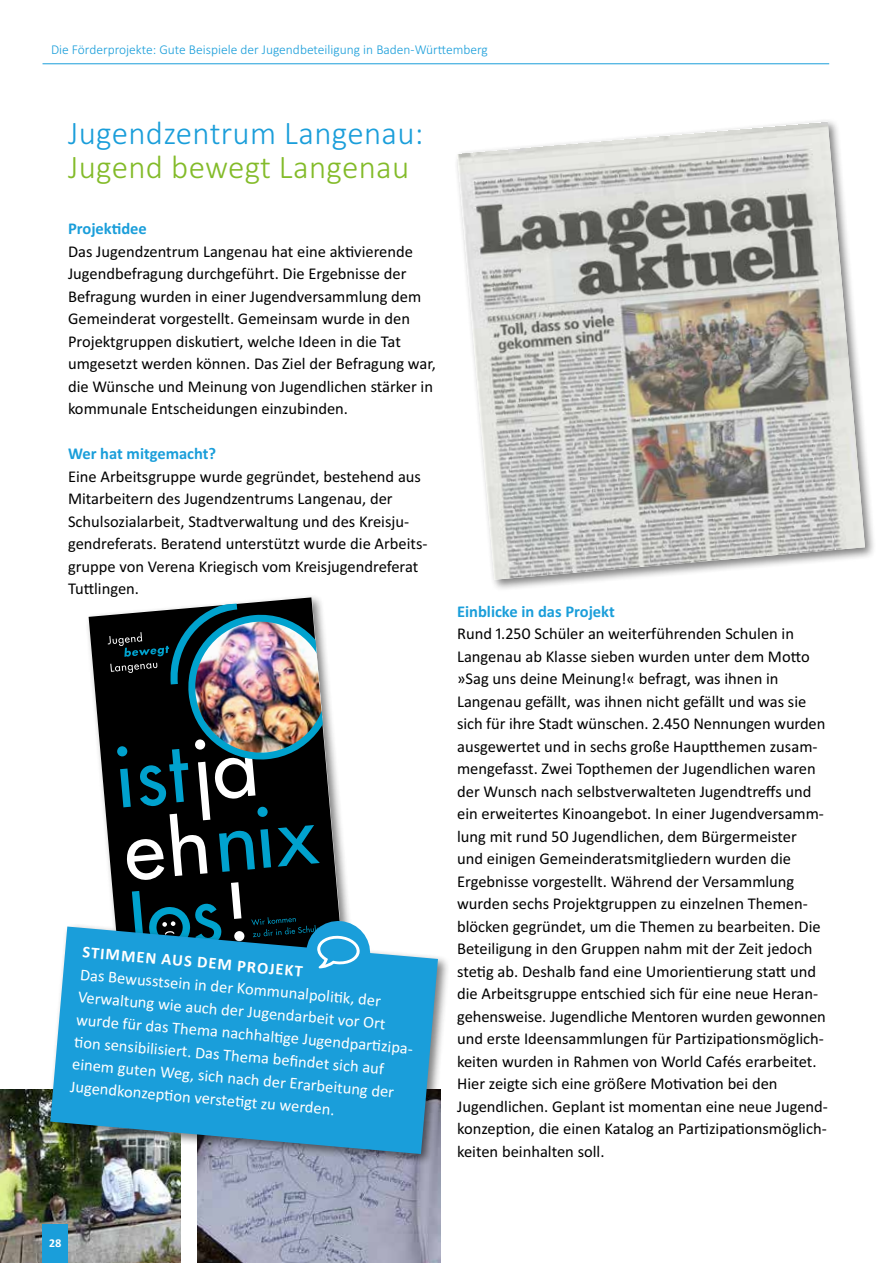
<style>
.page{position:relative;width:893px;height:1263px;background:#fff}
.page>*{position:absolute;margin:0;border:0;box-sizing:border-box;transform-origin:0 0}
.t1{font:300 33px "Calibri";letter-spacing:.01em;color:#1a9eda}
.t2{font:300 33px "Calibri";letter-spacing:.01em;color:#83bb29}
.t3{font:16.5px/22.5px "Calibri";color:#000}
.t4{font:16.5px/22.5px "Calibri";color:#fff}
.t5{font:700 16.5px "Calibri";color:#1a9eda}
.t6{font:700 16.5px "Calibri";color:#fff}
.t7{font:300 13.5px "Calibri";color:#1a9eda}
.t8{font:700 12px "Calibri";color:#fff}
</style>
<div class="page">
<hr style="left:43px;top:63px;width:786px;height:1px;background:#1a9eda">
<svg style="left:89px;top:597px;width:227px;height:256px"></svg>
<div style="left:454px;top:118px;width:423px;height:473px;background:#000;opacity:.5"></div>
<img style="left:457px;top:121px;width:408px;height:459px">
<img style="left:0;top:1089px;width:181px;height:174px">
<img style="left:198px;top:1166px;width:242px;height:97px">
<div style="left:43px;top:1224px;width:25px;height:39px;background:#1a9eda"></div>
<div style="left:47px;top:923px;width:403px;height:243px;background:#000;opacity:.5"></div>
<svg style="left:50px;top:926px;width:388px;height:228px;background:#359fce"></svg>
<svg style="left:108px;top:598px;width:263px;height:451px;background:#456b7d"></svg>
<p class="t7" style="left:51px;top:42px;width:438px">Die Förderprojekte: Gute Beispiele der Jugendbeteiligung in Baden-Württemberg</p>
<h1 class="t1" style="left:68px;top:113px;width:357px">Jugendzentrum Langenau:</h1>
<h1 class="t2" style="left:68px;top:146px;width:343px">Jugend bewegt Langenau</h1>
<p class="t5" style="left:68px;top:217px;width:80px">Projektidee</p>
<p class="t3" style="left:68px;top:239px;width:369px">Das Jugendzentrum Langenau hat eine aktivierende Jugendbefragung durchgeführt. Die Ergebnisse der Befragung wurden in einer Jugendversammlung dem Gemeinderat vorgestellt. Gemeinsam wurde in den Projektgruppen diskutiert, welche Ideen in die Tat umgesetzt werden können. Das Ziel der Befragung war, die Wünsche und Meinung von Jugendlichen stärker in kommunale Entscheidungen einzubinden.</p>
<p class="t5" style="left:68px;top:442px;width:150px">Wer hat mitgemacht?</p>
<p class="t3" style="left:68px;top:464px;width:361px">Eine Arbeitsgruppe wurde gegründet, bestehend aus Mitarbeitern des Jugendzentrums Langenau, der Schulsozialarbeit, Stadtverwaltung und des Kreisju&shy;gendreferats. Beratend unterstützt wurde die Arbeits&shy;gruppe von Verena Kriegisch vom Kreisjugendreferat Tuttlingen.</p>
<p class="t6" style="left:84px;top:940px;width:223px;rotate:5deg">STIMMEN AUS DEM PROJEKT</p>
<p class="t4" style="left:81px;top:962px;width:343px;rotate:5deg">Das Bewusstsein in der Kommunalpoliti k, der Verwaltung wie auch der Jugendarbeit vor Ort wurde für das Thema nachhalti ge Jugendparti zipa&shy;ti on sensibilisiert. Das Thema befi ndet sich auf einem guten Weg, sich nach der Erarbeitung der Jugendkonzepti on versteti gt zu werden.</p>
<p class="t5" style="left:457px;top:599px;width:159px">Einblicke in das Projekt</p>
<p class="t3" style="left:457px;top:622px;width:372px">Rund 1.250 Schüler an weiterführenden Schulen in Langenau ab Klasse sieben wurden unter dem Motto »Sag uns deine Meinung!« befragt, was ihnen in Langenau gefällt, was ihnen nicht gefällt und was sie sich für ihre Stadt wünschen. 2.450 Nennungen wurden ausgewertet und in sechs große Hauptthemen zusam&shy;mengefasst. Zwei Topthemen der Jugendlichen waren der Wunsch nach selbstverwalteten Jugendtreffs und ein erweitertes Kinoangebot. In einer Jugendversamm&shy;lung mit rund 50 Jugendlichen, dem Bürgermeister<br>und einigen Gemeinderatsmitgliedern wurden die Ergebnisse vorgestellt. Während der Versammlung wurden sechs Projektgruppen zu einzelnen Themen&shy;blöcken gegründet, um die Themen zu bearbeiten. Die Beteiligung in den Gruppen nahm mit der Zeit jedoch stetig ab. Deshalb fand eine Umorientierung statt und die Arbeitsgruppe entschied sich für eine neue Heran&shy;gehensweise. Jugendliche Mentoren wurden gewonnen und erste Ideensammlungen für Partizipationsmöglich&shy;keiten wurden in Rahmen von World Cafés erarbeitet.<br>Hier zeigte sich eine größere Motivation bei den Jugendlichen. Geplant ist momentan eine neue Jugend&shy;konzeption, die einen Katalog an Partizipationsmöglich&shy;keiten beinhalten soll.</p>
<p class="t8" style="left:49px;top:1234px;width:14px">28</p>
</div>
